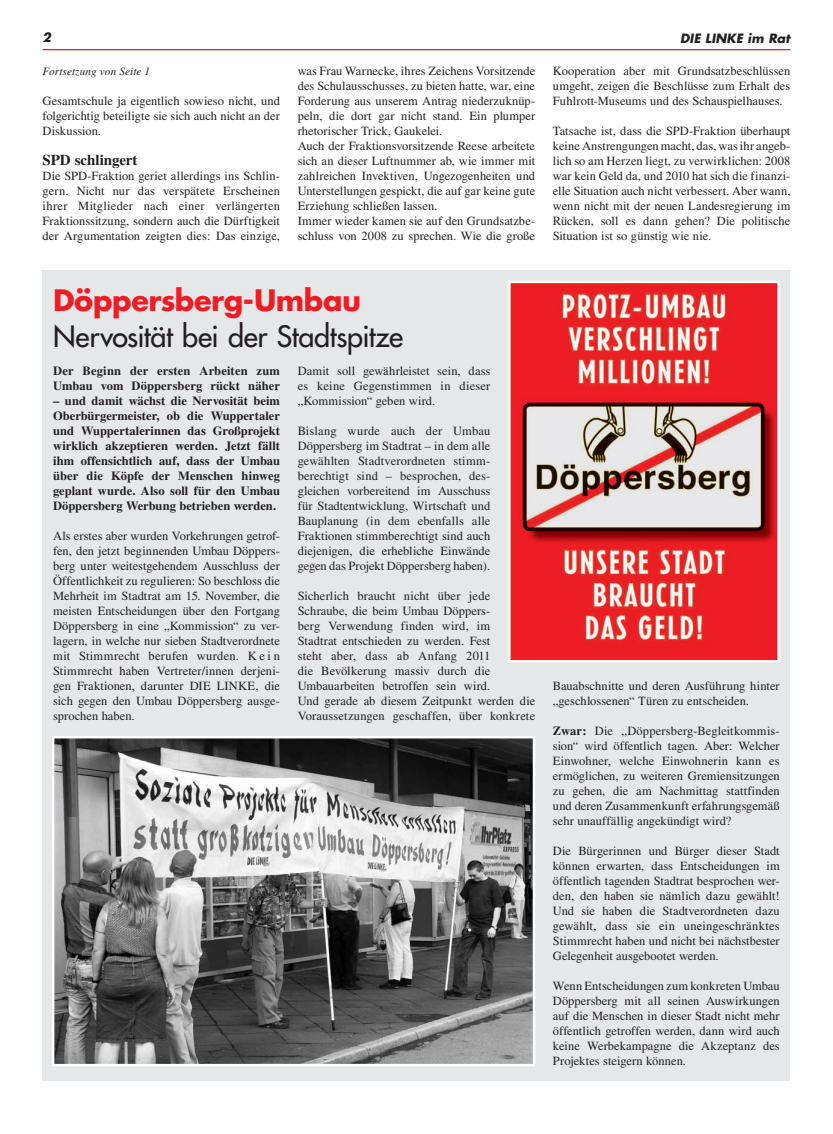
<style>
.page{position:relative;width:833px;height:1134px;background:#fff}
.page>*{position:absolute;margin:0;border:0;box-sizing:border-box;transform-origin:0 0}
.t1{font:28.75px "Futura";letter-spacing:-.015em;color:#231f20}
.t2{font:700 28.75px "Futura";letter-spacing:-.015em;color:#ee1d23}
.t3{font:700 15px "Times";letter-spacing:-.005em;color:#231f20}
.t4{font:12.5px/15px "Times";color:#231f20;text-align:justify}
.t5{font:700 12.5px/15px "Times";letter-spacing:.005em;color:#231f20}
.t6{font:italic 700 12.5px "Futura";color:#231f20}
.t7{font:italic 11.25px "Times";letter-spacing:.005em;color:#231f20}
.s1{font-weight:700}
</style>
<div class="page">
<hr style="left:43px;top:49px;width:747px;height:1px;background:#ee1d23">
<div style="left:43px;top:270px;width:747px;height:811px;background:#e6e7e9"></div>
<img style="left:55px;top:739px;width:477px;height:324px">
<div style="left:52px;top:736px;width:483px;height:330px;border:2px solid #fff"></div>
<img style="left:511px;top:284px;width:266px;height:375px">
<div style="left:508px;top:281px;width:272px;height:381px;border:2px solid #fff"></div>
<p class="t6" style="left:43px;top:29px;width:10px">2</p>
<p class="t6" style="left:680px;top:29px;width:111px">DIE LINKE im Rat</p>
<p class="t7" style="left:43px;top:65px;width:109px">Fortsetzung von Seite 1</p>
<p class="t4" style="left:43px;top:93px;width:239px">Gesamtschule ja eigentlich sowieso nicht, und folgerichtig beteiligte sie sich auch nicht an der Diskussion.</p>
<p class="t3" style="left:43px;top:151px;width:97px">SPD schlingert</p>
<p class="t4" style="left:43px;top:168px;width:239px">Die SPD-Fraktion geriet allerdings ins Schlin&shy;gern. Nicht nur das verspätete Erscheinen ihrer Mitglieder nach einer verlängerten Fraktionssitzung, sondern auch die Dürftigkeit der Argumentation zeigten dies: Das einzige,</p>
<p class="t4" style="left:298px;top:63px;width:239px;text-align:left">was Frau Warnecke, ihres Zeichens Vorsitzende des Schulausschusses, zu bieten hatte, war, eine Forderung aus unserem Antrag niederzuknüp&shy;peln, die dort gar nicht stand. Ein plumper rhetorischer Trick, Gaukelei.<br>Auch der Fraktionsvorsitzende Reese arbeitete sich an dieser Luftnummer ab, wie immer mit zahlreichen Invektiven, Ungezogenheiten und Unterstellungen gespickt, die auf gar keine gute Erziehung schließen lassen.<br>Immer wieder kamen sie auf den Grund satzbe&shy;schluss von 2008 zu sprechen. Wie die große</p>
<p class="t4" style="left:553px;top:63px;width:239px">Kooperation aber mit Grundsatzbeschlüssen umgeht, zeigen die Beschlüsse zum Erhalt des Fuhlrott-Museums und des Schauspielhauses.</p>
<p class="t4" style="left:553px;top:123px;width:239px">Tatsache ist, dass die SPD-Fraktion überhaupt keine Anstrengungen macht, das, was ihr angeb&shy;lich so am Herzen liegt, zu verwirklichen: 2008 war kein Geld da, und 2010 hat sich die finanzi&shy;elle Situation auch nicht verbessert. Aber wann, wenn nicht mit der neuen Landesregierung im Rücken, soll es dann gehen? Die politische Situa tion ist so günstig wie nie.</p>
<h1 class="t2" style="left:53px;top:280px;width:309px">Döppersberg-Umbau</h1>
<h1 class="t1" style="left:53px;top:318px;width:352px">Nervosität bei der Stadtspitze</h1>
<p class="t5" style="left:53px;top:363px;width:228px">Der Beginn der ersten Arbeiten zum<br>Umbau vom Döppersberg rückt näher</p>
<p class="t5" style="left:53px;top:393px;width:228px;text-align:justify">– und damit wächst die Nervosität beim Oberbürgermeister, ob die Wuppertaler und Wuppertalerinnen das Großprojekt wirklich akzeptieren werden. Jetzt fällt ihm offensichtlich auf, dass der Umbau über die Köpfe der Menschen hinweg geplant wurde. Also soll für den Umbau Döppersberg Werbung betrieben werden.</p>
<p class="t4" style="left:53px;top:528px;width:228px">Als erstes aber wurden Vorkehrungen ge trof&shy;fen, den jetzt beginnenden Umbau Döppers&shy;berg unter weitestgehendem Ausschluss der Öffentlichkeit zu regulieren: So beschloss die Mehrheit im Stadtrat am 15. November, die meisten Entscheidungen über den Fortgang Döppersberg in eine „Kommission“ zu ver&shy;lagern, in welche nur sieben Stadtverordnete mit Stimmrecht berufen wurden. K e i n Stimmrecht haben Vertreter/innen derjeni&shy;gen Fraktionen, darunter DIE LINKE, die sich gegen den Umbau Döppersberg ausge&shy;sprochen haben.</p>
<p class="t4" style="left:298px;top:363px;width:194px">Damit soll gewährleistet sein, dass es keine Gegenstimmen in dieser „Kommission“ geben wird.</p>
<p class="t4" style="left:298px;top:423px;width:194px">Bislang wurde auch der Umbau Döppers berg im Stadtrat – in dem alle gewählten Stadtverordneten stimm&shy;berechtigt sind – besprochen, des&shy;gleichen vorbereitend im Aus schuss für Stadtentwicklung, Wirt schaft und Bauplanung (in dem ebenfalls alle Fraktionen stimmberech tigt sind auch diejenigen, die erhebliche Einwände gegen das Projekt Döppersberg haben).</p>
<p class="t4" style="left:298px;top:588px;width:239px;text-align:left">Sicherlich braucht nicht über jede Schraube, die beim Umbau Döppers-<br>berg Verwendung finden wird, im<br>Stadtrat entschieden zu werden. Fest<br>steht aber, dass ab Anfang 2011<br>die Bevölkerung massiv durch die<br>Umbau arbeiten betroffen sein wird.<br>Und gerade ab diesem Zeitpunkt werden die Voraussetzungen geschaffen, über konkrete</p>
<p class="t4" style="left:553px;top:678px;width:228px">Bauabschnitte und deren Ausführung hinter „geschlossenen“ Türen zu entscheiden.</p>
<p class="t4" style="left:553px;top:723px;width:228px"><span class="s1">Zwar:</span> Die „Döppersberg-Begleitkommis&shy;sion“ wird öffentlich tagen. Aber: Welcher Einwohner, welche Einwohnerin kann es ermöglichen, zu weiteren Gremiensitzungen zu gehen, die am Nachmittag stattfinden und deren Zusammenkunft erfahrungsgemäß sehr unauffällig angekündigt wird?</p>
<p class="t4" style="left:553px;top:843px;width:228px">Die Bürgerinnen und Bürger dieser Stadt können erwarten, dass Entscheidungen im öffentlich tagenden Stadtrat besprochen wer&shy;den, den haben sie nämlich dazu gewählt!<br>Und sie haben die Stadtverordneten dazu gewählt, dass sie ein uneingeschränktes Stimmrecht haben und nicht bei nächstbester Gelegenheit ausgebootet werden.</p>
<p class="t4" style="left:553px;top:978px;width:228px">Wenn Entscheidungen zum konkreten Umbau Döppersberg mit all seinen Auswirkungen auf die Menschen in dieser Stadt nicht mehr öffentlich getroffen werden, dann wird auch keine Werbekampagne die Akzeptanz des Projektes steigern können.</p>
</div>
